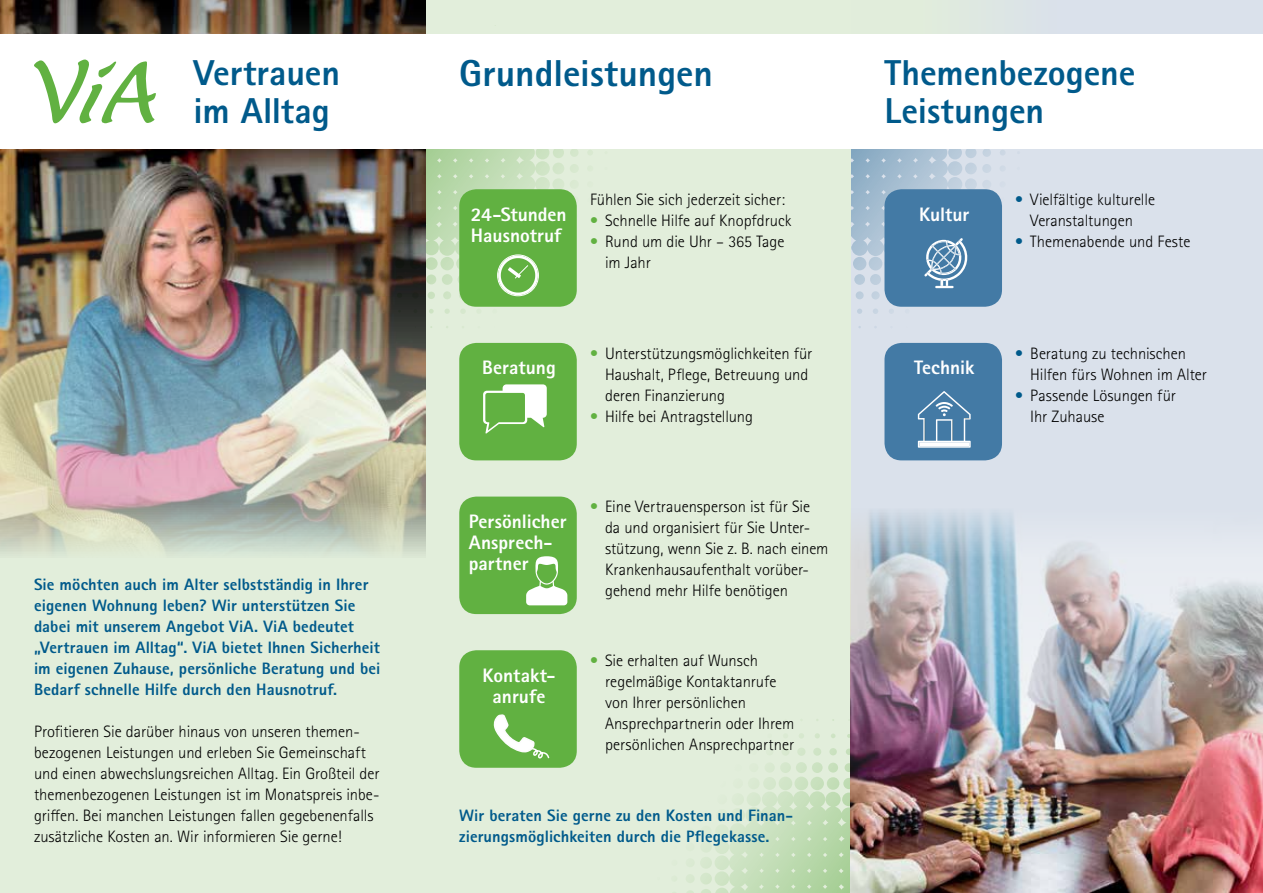
<style>
.page{position:relative;width:1263px;height:893px;background:#fff}
.page>*{position:absolute;margin:0;border:0;box-sizing:border-box;transform-origin:0 0}
.t1{font:800 37.5px "Rotis Sans Serif Std";color:#005a8b}
.t2{font:800 36px/37.5px "Rotis Sans Serif Std";letter-spacing:-.005em;color:#005a8b}
.t3{font:800 19.5px/21px "Rotis Sans Serif Std";color:#fff}
.t4{font:300 16.5px/21px "Rotis Sans Serif Std";letter-spacing:-.005em;color:#000}
.t5{font:800 16.5px/21px "Rotis Sans Serif Std";letter-spacing:.005em;color:#005a8b}
.s1{color:#61b141}
.s2{color:#005a8b}
</style>
<div class="page">
<div style="left:850px;top:0;width:413px;height:893px;background:#dae1eb"></div>
<svg style="left:850px;top:149px;width:155px;height:179px"></svg>
<div style="left:0;top:0;width:850px;height:893px;background:#e2eedb"></div>
<svg style="left:686px;top:719px;width:164px;height:174px"></svg>
<svg style="left:425px;top:25px;width:167px;height:303px"></svg>
<img style="left:0;top:0;width:425px;height:554px">
<img style="left:850px;top:508px;width:413px;height:385px">
<div style="left:759px;top:0;width:298px;height:138px;background:#e2eedb"></div>
<div style="left:0;top:34px;width:1263px;height:115px;background:#fff"></div>
<div style="left:459px;top:189px;width:118px;height:118px;background:#61b141;border-radius:17px"></div>
<svg style="left:497px;top:254px;width:42px;height:42px"></svg>
<div style="left:459px;top:650px;width:118px;height:118px;background:#61b141;border-radius:17px"></div>
<svg style="left:493px;top:714px;width:57px;height:45px"></svg>
<div style="left:459px;top:343px;width:118px;height:117px;background:#61b141;border-radius:17px"></div>
<svg style="left:483px;top:384px;width:64px;height:49px"></svg>
<div style="left:459px;top:497px;width:118px;height:117px;background:#61b141;border-radius:17px"></div>
<svg style="left:526px;top:556px;width:41px;height:49px"></svg>
<div style="left:884px;top:189px;width:118px;height:118px;background:#437aa5;border-radius:17px"></div>
<svg style="left:924px;top:238px;width:44px;height:50px"></svg>
<div style="left:884px;top:343px;width:118px;height:117px;background:#437aa5;border-radius:17px"></div>
<svg style="left:918px;top:391px;width:53px;height:57px"></svg>
<svg style="left:34px;top:59px;width:122px;height:65px"></svg>
<h2 class="t2" style="left:193px;top:54px;width:148px">Vertrauen im Alltag</h2>
<p class="t5" style="left:34px;top:574px;width:348px">Sie möchten auch im Alter selbstständig in Ihrer eigenen Wohnung leben? Wir unterstützen Sie dabei mit unserem Angebot ViA. ViA bedeutet „Vertrauen im Alltag“. ViA bietet Ihnen Sicherheit im eigenen Zuhause, persönliche Beratung und bei Bedarf schnelle Hilfe durch den Hausnotruf.</p>
<p class="t4" style="left:34px;top:721px;width:347px">Profitieren Sie darüber hinaus von unseren themen&shy;bezogenen Leistungen und erleben Sie Gemeinschaft und einen abwechslungsreichen Alltag. Ein Großteil der themenbezogenen Leistungen ist im Monatspreis inbe&shy;griffen. Bei manchen Leistungen fallen gegebenenfalls zusätzliche Kosten an. Wir informieren Sie gerne!</p>
<h1 class="t1" style="left:459px;top:50px;width:255px">Grundleistungen</h1>
<p class="t3" style="left:471px;top:203px;width:97px">24-Stunden<br>Hausnotruf</p>
<p class="t4" style="left:590px;top:189px;width:197px">Fühlen Sie sich jederzeit sicher:</p>
<p class="t4" style="left:590px;top:210px;width:203px"><span class="s1">•</span> Schnelle Hilfe auf Knopfdruck</p>
<p class="t4" style="left:605px;top:231px;width:181px;text-indent:-15px"><span class="s1">•</span> Rund um die Uhr – 365 Tage im Jahr</p>
<p class="t3" style="left:482px;top:357px;width:75px">Beratung</p>
<p class="t4" style="left:605px;top:343px;width:209px;text-indent:-15px"><span class="s1">•</span> Unterstützungsmöglichkeiten für<br>Haushalt, Pflege, Betreuung und deren Finanzierung</p>
<p class="t4" style="left:590px;top:406px;width:165px"><span class="s1">•</span> Hilfe bei Antragstellung</p>
<p class="t3" style="left:469px;top:511px;width:99px">Persönlicher<br>Ansprech&shy;partner</p>
<p class="t3" style="left:482px;top:664px;width:73px;text-align:center">Kontakt&shy;anrufe</p>
<p class="t4" style="left:605px;top:496px;width:225px;text-indent:-15px"><span class="s1">•</span> Eine Vertrauensperson ist für Sie da und organisiert für Sie Unter&shy;stützung, wenn Sie z. B. nach einem Krankenhausaufenthalt vorüber&shy;gehend mehr Hilfe benötigen</p>
<p class="t4" style="left:605px;top:650px;width:191px;text-indent:-15px"><span class="s1">•</span> Sie erhalten auf Wunsch regelmäßige Kontaktanrufe von Ihrer persönlichen<br>Ansprechpartnerin oder Ihrem persönlichen Ansprechpartner</p>
<p class="t5" style="left:459px;top:805px;width:335px">Wir beraten Sie gerne zu den Kosten und Finan&shy;zierungsmöglichkeiten durch die Pflegekasse.</p>
<h2 class="t2" style="left:884px;top:54px;width:252px">Themenbezogene<br>Leistungen</h2>
<p class="t3" style="left:919px;top:203px;width:52px">Kultur</p>
<p class="t3" style="left:914px;top:357px;width:62px">Technik</p>
<p class="t4" style="left:1015px;top:189px;width:141px;text-align:center"><span class="s2">•</span> Vielfältige kulturelle<br>Veranstaltungen</p>
<p class="t4" style="left:1015px;top:231px;width:177px"><span class="s2">•</span> Themenabende und Feste</p>
<p class="t4" style="left:1030px;top:343px;width:178px;text-indent:-15px"><span class="s2">•</span> Beratung zu technischen<br>Hilfen fürs Wohnen im Alter</p>
<p class="t4" style="left:1030px;top:385px;width:147px;text-indent:-15px"><span class="s2">•</span> Passende Lösungen für<br>Ihr Zuhause</p>
</div>
